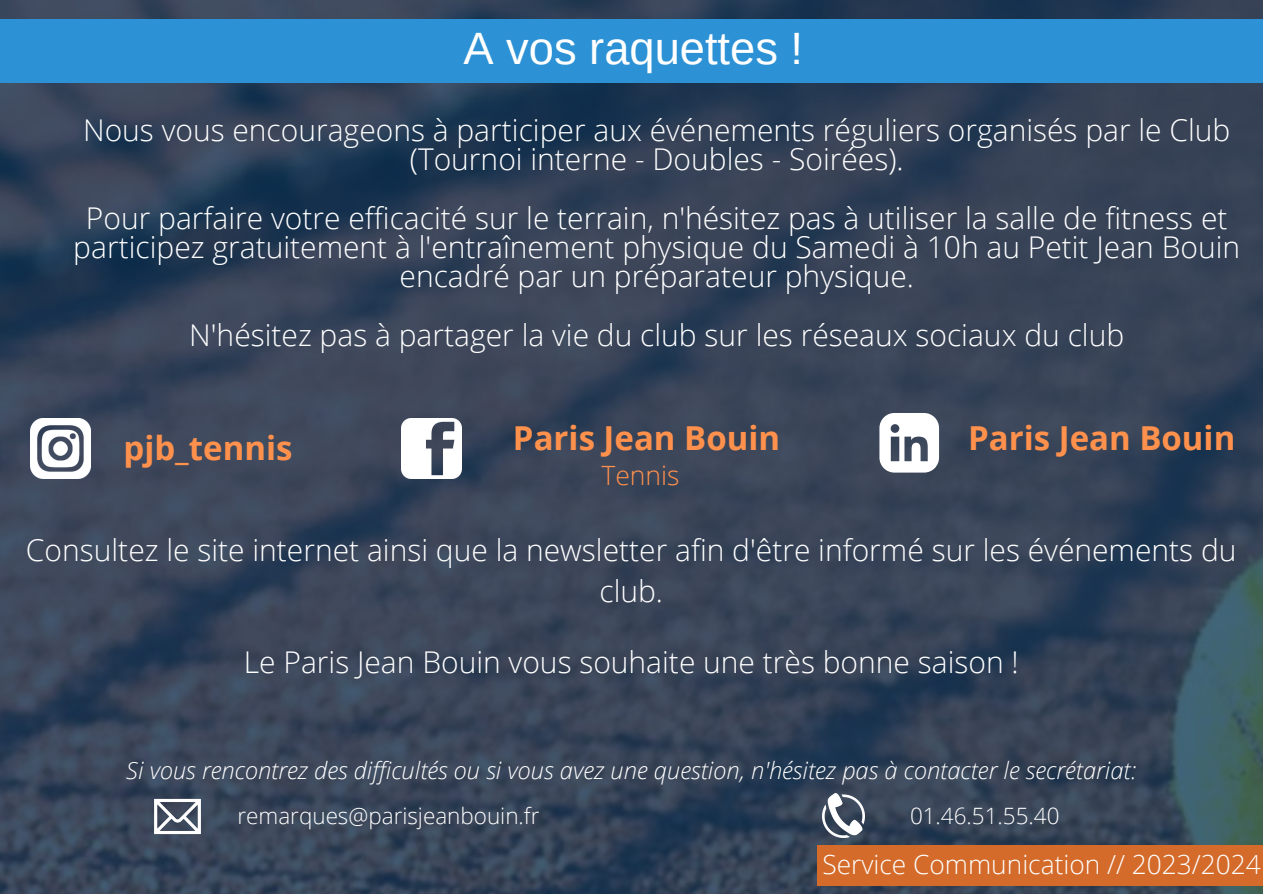
<style>
.page{position:relative;width:1263px;height:894px;background:#fff}
.page>*{position:absolute;margin:0;border:0;box-sizing:border-box;transform-origin:0 0}
.t1{font:45.3px "Arimo";color:#fff}
.t2{font:700 33px "Open Sans";color:#ff914d}
.t3{font:300 30px/29.2px "Open Sans";color:#fff;text-align:center}
.t4{font:300 26.55px "Open Sans";color:#ff914d}
.t5{font:300 26.25px "Open Sans";color:#fff}
.t6{font:italic 300 23.7px "Open Sans";color:#fff}
.t7{font:300 22.5px "Open Sans";color:#fff}
</style>
<div class="page">
<img style="left:0;top:0;width:1263px;height:893px">
<div style="left:0;top:20px;width:1262px;height:63px;background:#2c92d5"></div>
<img style="left:31px;top:418px;width:59px;height:60px">
<img style="left:402px;top:418px;width:59px;height:60px">
<img style="left:822px;top:793px;width:43px;height:44px">
<img style="left:155px;top:797px;width:47px;height:37px">
<div style="left:817px;top:845px;width:446px;height:40px;background:#d46b2a"></div>
<svg style="left:879px;top:413px;width:60px;height:59px"></svg>
<p class="t1" style="left:463px;top:23px;width:341px">A vos raquettes !</p>
<p class="t3" style="left:83px;top:115px;width:1149px">Nous vous encourageons à participer aux événements réguliers organisés par le Club (Tournoi interne - Doubles - Soirées).</p>
<p class="t3" style="left:73px;top:202px;width:1168px">Pour parfaire votre efficacité sur le terrain, n'hésitez pas à utiliser la salle de fitness et participez gratuitement à l'entraînement physique du Samedi à 10h au Petit Jean Bouin encadré par un préparateur physique.</p>
<p class="t3" style="left:189px;top:319px;width:936px">N'hésitez pas à partager la vie du club sur les réseaux sociaux du club</p>
<p class="t2" style="left:123px;top:425px;width:170px">pjb_tennis</p>
<p class="t2" style="left:513px;top:414px;width:269px">Paris Jean Bouin</p>
<p class="t4" style="left:601px;top:456px;width:80px">Tennis</p>
<p class="t2" style="left:968px;top:414px;width:269px">Paris Jean Bouin</p>
<p class="t3" style="left:26px;top:528px;width:1212px;line-height:41.5px">Consultez le site internet ainsi que la newsletter afin d'être informé sur les événements du club.</p>
<p class="t3" style="left:244px;top:646px;width:776px">Le Paris Jean Bouin vous souhaite une très bonne saison !</p>
<p class="t6" style="left:126px;top:753px;width:1011px">Si vous rencontrez des difficultés ou si vous avez une question, n'hésitez pas à contacter le secrétariat:</p>
<p class="t7" style="left:910px;top:799px;width:151px">01.46.51.55.40</p>
<p class="t7" style="left:237px;top:799px;width:303px">remarques@parisjeanbouin.fr</p>
<p class="t5" style="left:822px;top:846px;width:440px">Service Communication // 2023/2024</p>
</div>
